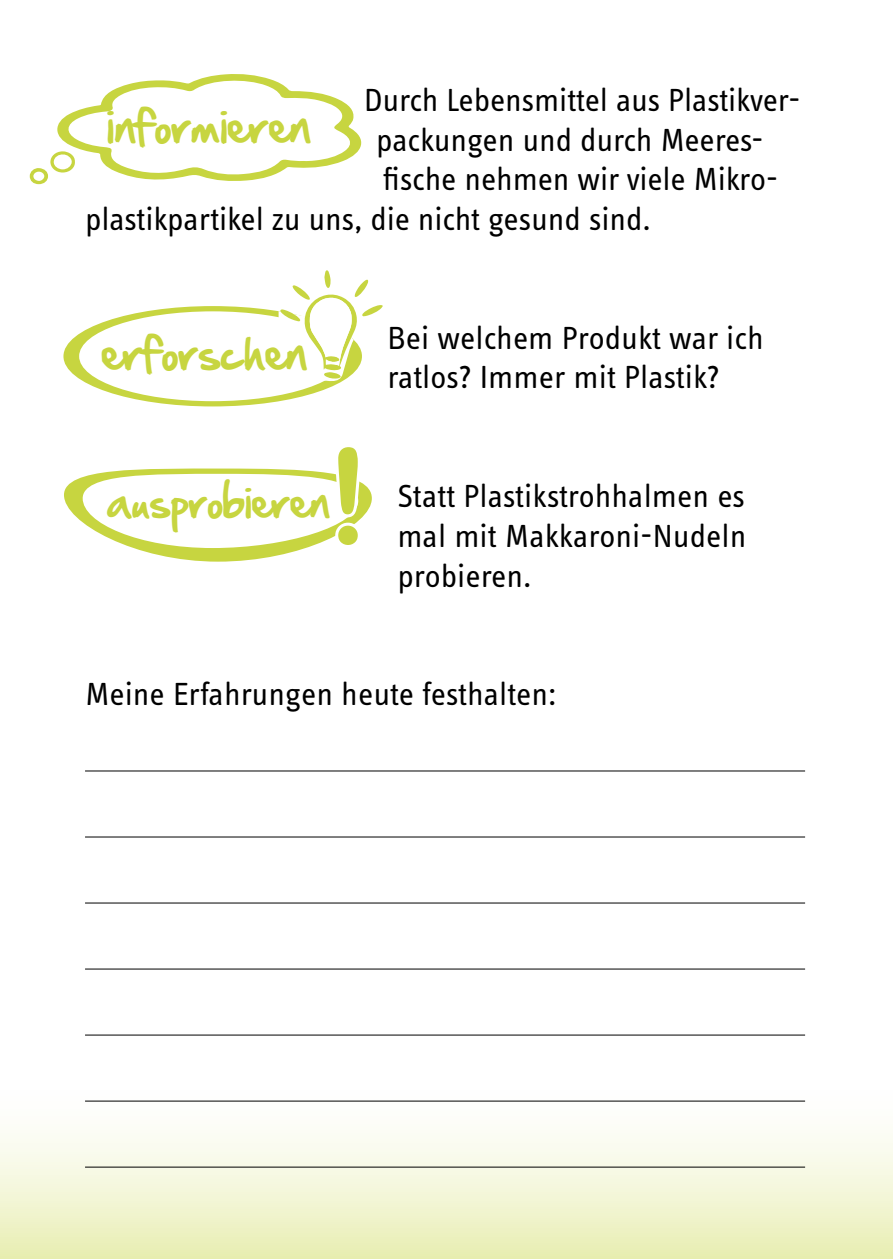
<style>
.page{position:relative;width:893px;height:1259px;background:#fff}
.page>*{position:absolute;margin:0;border:0;box-sizing:border-box;transform-origin:0 0}
.t1{font:41.7px "Handof Sean";color:#c7d540}
.t2{font:39px "Handof Sean";color:#c7d540}
.t3{font:33px/39.6px "Info OT Text";letter-spacing:-.005em;color:#000}
</style>
<div class="page">
<svg style="left:0;top:968px;width:893px;height:291px"></svg>
<hr style="left:85px;top:770px;width:720px;height:1px;background:#000">
<hr style="left:85px;top:836px;width:720px;height:1px;background:#000">
<hr style="left:85px;top:902px;width:720px;height:1px;background:#000">
<hr style="left:85px;top:968px;width:720px;height:1px;background:#000">
<hr style="left:85px;top:1034px;width:720px;height:1px;background:#000">
<hr style="left:85px;top:1100px;width:720px;height:1px;background:#000">
<hr style="left:85px;top:1166px;width:720px;height:1px;background:#000">
<svg style="left:54px;top:74px;width:308px;height:107px"></svg>
<svg style="left:50px;top:151px;width:25px;height:22px"></svg>
<svg style="left:30px;top:168px;width:18px;height:16px"></svg>
<div style="left:54px;top:154px;width:18px;height:15px;background:#fff;border-radius:50%"></div>
<div style="left:33px;top:172px;width:11px;height:9px;background:#fff;border-radius:50%"></div>
<div style="left:63px;top:306px;width:299px;height:100px;background:#c7d540;border-radius:50%"></div>
<div style="left:79px;top:311px;width:267px;height:90px;background:#fff;border-radius:50%"></div>
<svg style="left:279px;top:270px;width:104px;height:114px"></svg>
<svg style="left:64px;top:447px;width:308px;height:114px"></svg>
<p class="t3" style="left:364px;top:80px;width:438px">Durch Lebensmittel aus Plastikver-</p>
<p class="t3" style="left:376px;top:119px;width:389px">packungen und durch Meeres-</p>
<p class="t3" style="left:383px;top:159px;width:397px">fische nehmen wir viele Mikro-</p>
<p class="t3" style="left:85px;top:198px;width:567px">plastikpartikel zu uns, die nicht gesund sind.</p>
<p class="t1" style="left:107px;top:96px;width:205px">informieren</p>
<p class="t1" style="left:102px;top:323px;width:207px">erforschen</p>
<p class="t2" style="left:107px;top:474px;width:224px">ausprobieren</p>
<p class="t3" style="left:387px;top:317px;width:378px">Bei welchem Produkt war ich ratlos? Immer mit Plastik?</p>
<p class="t3" style="left:397px;top:476px;width:351px;text-align:justify">Statt Plastikstrohhalmen es mal mit Makkaroni-Nudeln probieren.</p>
<p class="t3" style="left:85px;top:674px;width:473px">Meine Erfahrungen heute festhalten:</p>
</div>
